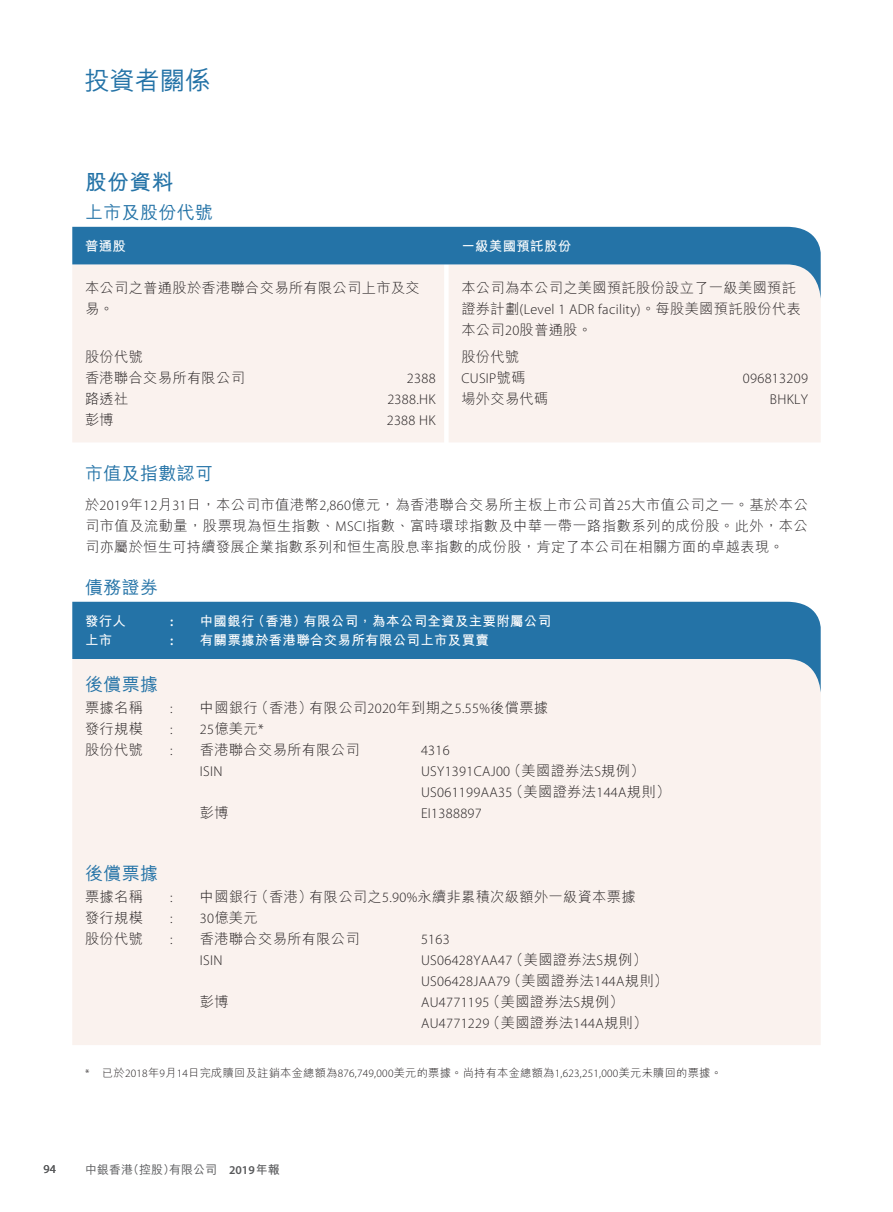
<style>
.page{position:relative;width:893px;height:1212px;background:#fff}
.page>*{position:absolute;margin:0;border:0;box-sizing:border-box;transform-origin:0 0}
.t1{font:500 25.5px "M Hei HK";letter-spacing:-.01em;color:#2473a7}
.t2{font:700 21.75px "M Hei HK";color:#2473a7}
.t3{font:500 18px "M Hei HK";letter-spacing:.02em;color:#2473a7}
.t4{font:300 14.25px/21px "M Hei HK";letter-spacing:.02em;color:#231f20}
.t5{font:300 14.25px/21px "Myriad Pro";letter-spacing:.02em;color:#231f20}
.t6{font:700 13.5px "M Hei HK";letter-spacing:.02em;color:#fff}
.t7{font:600 13.5px "Myriad Pro";color:#fff}
.t8{font:500 12px "M Hei HK";color:#57585a}
.t9{font:12px "Myriad Pro";color:#57585a}
.t10{font:300 11.25px "M Hei HK";letter-spacing:.02em;color:#231f20}
.s1{font-family:"M Hei HK"}
.s2{font-family:"Myriad Pro"}
.s3{font-family:"Myriad Pro";font-weight:600}
.s4{font-weight:700}
</style>
<div class="page">
<div style="left:72px;top:300px;width:749px;height:142px;background:#faf2ee"></div>
<svg style="left:72px;top:227px;width:749px;height:73px;background:#8cb0c9"></svg>
<div style="left:72px;top:694px;width:749px;height:351px;background:#faf2ee"></div>
<svg style="left:72px;top:602px;width:749px;height:92px;background:#75a3c2"></svg>
<h1 class="t1" style="left:84px;top:62px;width:128px">投資者關係</h1>
<h2 class="t2" style="left:85px;top:166px;width:90px">股份資料</h2>
<p class="t3" style="left:85px;top:199px;width:130px">上市及股份代號</p>
<p class="t6" style="left:85px;top:236px;width:43px">普通股</p>
<p class="t6" style="left:461px;top:236px;width:111px">一級美國預託股份</p>
<p class="t4" style="left:85px;top:277px;width:336px">本公司之普通股於香港聯合交易所有限公司上市及交易。</p>
<p class="t4" style="left:461px;top:277px;width:336px">本公司為本公司之美國預託股份設立了一級美國預託</p>
<p class="t5" style="left:461px;top:299px;width:341px"><span class="s1">證券計劃</span>(Level 1 ADR facility)<span class="s1">。每股美國預託股份代表</span></p>
<p class="t4" style="left:461px;top:319px;width:132px">本公司<span class="s2">20</span>股普通股。</p>
<p class="t4" style="left:85px;top:346px;width:161px">股份代號<br>香港聯合交易所有限公司</p>
<p class="t5" style="left:407px;top:368px;width:30px">2388</p>
<p class="t4" style="left:85px;top:388px;width:45px">路透社</p>
<p class="t5" style="left:387px;top:389px;width:50px">2388.HK</p>
<p class="t4" style="left:85px;top:409px;width:30px">彭博</p>
<p class="t5" style="left:387px;top:410px;width:50px">2388 HK</p>
<p class="t4" style="left:461px;top:346px;width:59px">股份代號</p>
<p class="t5" style="left:461px;top:368px;width:66px">CUSIP<span class="s1">號碼</span></p>
<p class="t5" style="left:743px;top:368px;width:67px">096813209</p>
<p class="t4" style="left:461px;top:388px;width:89px">場外交易代碼</p>
<p class="t5" style="left:770px;top:389px;width:40px">BHKLY</p>
<p class="t3" style="left:85px;top:460px;width:130px">市值及指數認可</p>
<p class="t4" style="left:85px;top:494px;width:724px;text-align:justify">於<span class="s2">2019</span>年<span class="s2">12</span>月<span class="s2">31</span>日，本公司市值港幣<span class="s2">2,860</span>億元，為香港聯合交易所主板上市公司首<span class="s2">25</span>大市值公司之一。基於本公司市值及流動量，股票現為恒生指數、<span class="s2">MSCI</span>指數、富時環球指數及中華一帶一路指數系列的成份股。此外，本公司亦屬於恒生可持續發展企業指數系列和恒生高股息率指數的成份股，肯定了本公司在相關方面的卓越表現。</p>
<p class="t3" style="left:85px;top:574px;width:75px">債務證券</p>
<p class="t6" style="left:85px;top:611px;width:43px">發行人</p>
<p class="t7" style="left:170px;top:613px;width:5px">:</p>
<p class="t6" style="left:200px;top:611px;width:353px">中國銀行（香港）有限公司，為本公司全資及主要附屬公司</p>
<p class="t6" style="left:85px;top:631px;width:29px">上市</p>
<p class="t7" style="left:170px;top:632px;width:5px">:</p>
<p class="t6" style="left:200px;top:631px;width:291px">有關票據於香港聯合交易所有限公司上市及買賣</p>
<p class="t3" style="left:85px;top:672px;width:75px">後償票據</p>
<p class="t4" style="left:85px;top:697px;width:59px">票據名稱</p>
<p class="t5" style="left:170px;top:698px;width:4px">:</p>
<p class="t4" style="left:200px;top:697px;width:350px">中國銀行（香港）有限公司<span class="s2">2020</span>年到期之<span class="s2">5.55%</span>後償票據</p>
<p class="t4" style="left:85px;top:718px;width:59px">發行規模</p>
<p class="t5" style="left:170px;top:719px;width:4px">:</p>
<p class="t5" style="left:200px;top:719px;width:65px">25<span class="s1">億美元</span>*</p>
<p class="t4" style="left:85px;top:739px;width:59px">股份代號</p>
<p class="t5" style="left:170px;top:740px;width:4px">:</p>
<p class="t4" style="left:200px;top:739px;width:161px">香港聯合交易所有限公司</p>
<p class="t5" style="left:421px;top:740px;width:30px">4316</p>
<p class="t5" style="left:200px;top:761px;width:24px">ISIN</p>
<p class="t5" style="left:421px;top:761px;width:251px">USY1391CAJ00<span class="s1">（美國證券法</span>S<span class="s1">規例）<br></span>US061199AA35<span class="s1">（美國證券法</span>144A<span class="s1">規則）</span></p>
<p class="t4" style="left:200px;top:802px;width:30px">彭博</p>
<p class="t5" style="left:421px;top:803px;width:62px">EI1388897</p>
<p class="t3" style="left:85px;top:861px;width:75px">後償票據</p>
<p class="t4" style="left:85px;top:886px;width:59px">票據名稱</p>
<p class="t5" style="left:170px;top:887px;width:4px">:</p>
<p class="t4" style="left:200px;top:886px;width:437px">中國銀行（香港）有限公司之<span class="s2">5.90%</span>永續非累積次級額外一級資本票據</p>
<p class="t4" style="left:85px;top:907px;width:59px">發行規模</p>
<p class="t5" style="left:170px;top:908px;width:4px">:</p>
<p class="t4" style="left:200px;top:907px;width:59px"><span class="s2">30</span>億美元</p>
<p class="t4" style="left:85px;top:928px;width:59px">股份代號</p>
<p class="t5" style="left:170px;top:929px;width:4px">:</p>
<p class="t4" style="left:200px;top:928px;width:161px">香港聯合交易所有限公司</p>
<p class="t5" style="left:421px;top:929px;width:30px">5163</p>
<p class="t5" style="left:200px;top:950px;width:24px">ISIN</p>
<p class="t5" style="left:421px;top:950px;width:249px">US06428YAA47<span class="s1">（美國證券法</span>S<span class="s1">規例）<br></span>US06428JAA79<span class="s1">（美國證券法</span>144A<span class="s1">規則）</span></p>
<p class="t4" style="left:200px;top:991px;width:30px">彭博</p>
<p class="t5" style="left:421px;top:992px;width:228px">AU4771195<span class="s1">（美國證券法</span>S<span class="s1">規例）<br></span>AU4771229<span class="s1">（美國證券法</span>144A<span class="s1">規則）</span></p>
<p class="t10" style="left:85px;top:1067px;width:638px"><span class="s2">*</span> 已於<span class="s2">2018</span>年<span class="s2">9</span>月<span class="s2">14</span>日完成贖回及註銷本金總額為<span class="s2">876,749,000</span>美元的票據。尚持有本金總額為<span class="s2">1,623,251,000</span>美元未贖回的票據。</p>
<p class="t9" style="left:44px;top:1161px;width:14px">94</p>
<p class="t8" style="left:85px;top:1160px;width:196px">中銀香港（控股）有限公司 <span class="s3">2019</span><span class="s4">年報</span></p>
</div>
